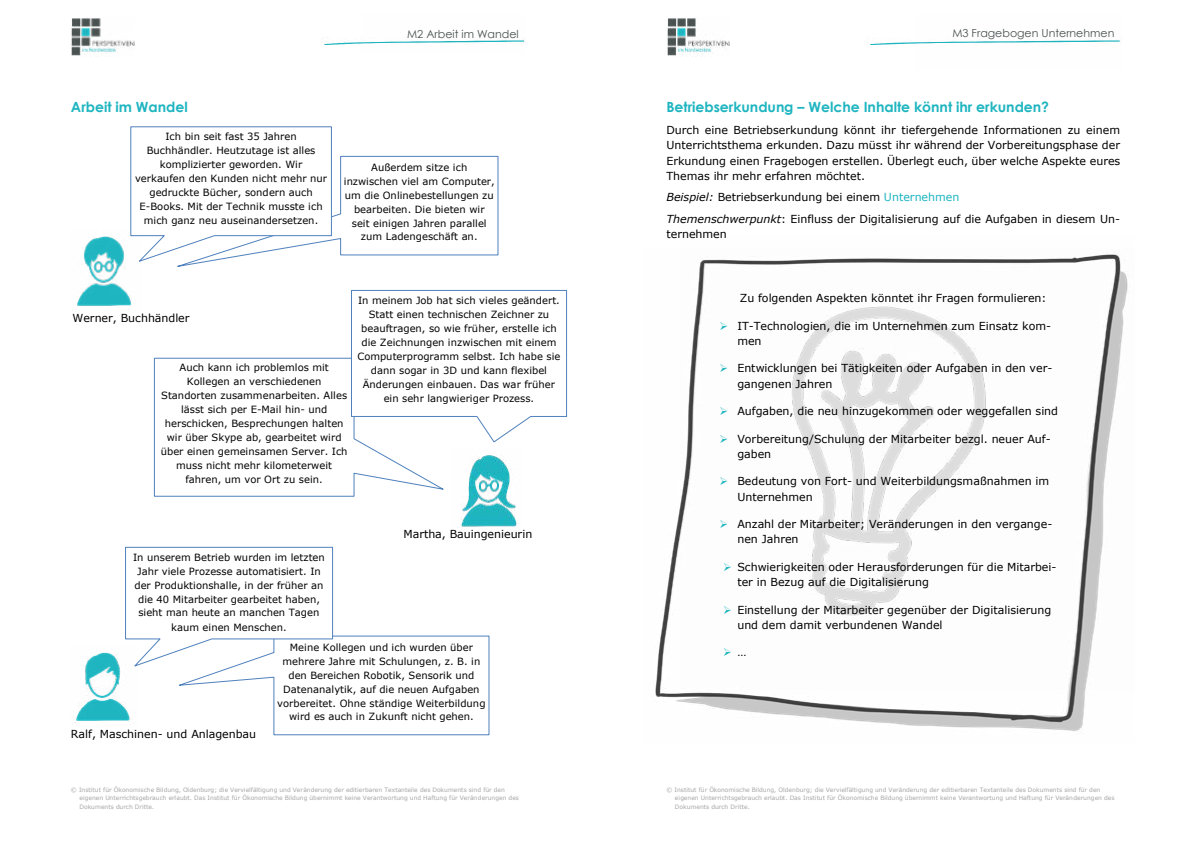
<style>
.page{position:relative;width:1191px;height:842px;background:#fff}
.page>*{position:absolute;margin:0;border:0;box-sizing:border-box;transform-origin:0 0}
.t1{font:700 14px "Century Gothic";color:#1eb5c0}
.t2{font:11px/15.4px "Verdana";color:#000}
.t3{font:11px "Century Gothic";color:#495150}
.t4{font:10px/14px "Verdana";color:#000;text-align:center}
.t5{font:6px/8.4px "Verdana";letter-spacing:.005em;color:#a6a6a6}
.s1{font-style:italic}
.s2{color:#1eb5c0}
</style>
<div class="page">
<img style="left:322px;top:37px;width:40px;height:8px">
<img style="left:362px;top:39px;width:163px;height:5px">
<img style="left:71px;top:18px;width:63px;height:38px">
<img style="left:77px;top:236px;width:55px;height:70px">
<svg style="left:154px;top:358px;width:290px;height:139px"></svg>
<img style="left:461px;top:455px;width:56px;height:72px">
<svg style="left:351px;top:290px;width:216px;height:153px"></svg>
<img style="left:73px;top:652px;width:52px;height:71px">
<svg style="left:125px;top:547px;width:364px;height:188px"></svg>
<svg style="left:130px;top:126px;width:368px;height:142px"></svg>
<img style="left:867px;top:37px;width:49px;height:8px">
<img style="left:916px;top:40px;width:204px;height:4px">
<img style="left:667px;top:18px;width:62px;height:38px">
<img style="left:652px;top:507px;width:434px;height:225px">
<img style="left:680px;top:254px;width:448px;height:435px">
<p class="t3" style="left:407px;top:26px;width:113px">M2 Arbeit im Wandel</p>
<h1 class="t1" style="left:71px;top:96px;width:118px">Arbeit im Wandel</h1>
<p class="t4" style="left:135px;top:129px;width:194px">Ich bin seit fast 35 Jahren<br>Buchhändler. Heutzutage ist alles komplizierter geworden. Wir verkaufen den Kunden nicht mehr nur gedruckte Bücher, sondern auch<br>E-Books. Mit der Technik musste ich mich ganz neu auseinandersetzen.</p>
<p class="t4" style="left:344px;top:160px;width:152px">Außerdem sitze ich inzwischen viel am Computer, um die Onlinebestellungen zu bearbeiten. Die bieten wir seit einigen Jahren parallel zum Ladengeschäft an.</p>
<p class="t2" style="left:72px;top:310px;width:119px">Werner, Buchhändler</p>
<p class="t4" style="left:161px;top:361px;width:188px">Auch kann ich problemlos mit<br>Kollegen an verschiedenen<br>Standorten zusammenarbeiten. Alles lässt sich per E-Mail hin- und herschicken, Besprechungen halten wir über Skype ab, gearbeitet wird über einen gemeinsamen Server. Ich muss nicht mehr kilometerweit fahren, um vor Ort zu sein.</p>
<p class="t4" style="left:357px;top:293px;width:205px">In meinem Job hat sich vieles geändert.<br>Statt einen technischen Zeichner zu beauftragen, so wie früher, erstelle ich die Zeichnungen inzwischen mit einem Computerprogramm selbst. Ich habe sie dann sogar in 3D und kann flexibel Änderungen einbauen. Das war früher ein sehr langwieriger Prozess.</p>
<p class="t4" style="left:133px;top:550px;width:193px">In unserem Betrieb wurden im letzten Jahr viele Prozesse automatisiert. In der Produktionshalle, in der früher an die 40 Mitarbeiter gearbeitet haben, sieht man heute an manchen Tagen kaum einen Menschen.</p>
<p class="t2" style="left:403px;top:526px;width:131px">Martha, Bauingenieurin</p>
<p class="t2" style="left:71px;top:726px;width:187px">Ralf, Maschinen- und Anlagenbau</p>
<p class="t4" style="left:277px;top:640px;width:210px">Meine Kollegen und ich wurden über mehrere Jahre mit Schulungen, z. B. in den Bereichen Robotik, Sensorik und Datenanalytik, auf die neuen Aufgaben vorbereitet. Ohne ständige Weiterbildung wird es auch in Zukunft nicht gehen.</p>
<p class="t5" style="left:79px;top:785px;width:441px;text-indent:-9px">© Institut für Ökonomische Bildung, Oldenburg; die Vervielfältigung und Veränderung der editierbaren Textanteile des Dokuments sind für den eigenen Unterrichtsgebrauch erlaubt. Das Institut für Ökonomische Bildung übernimmt keine Verantwortung und Haftung für Veränderungen des<br>Dokuments durch Dritte.</p>
<p class="t3" style="left:952px;top:26px;width:163px">M3 Fragebogen Unternehmen</p>
<h1 class="t1" style="left:666px;top:96px;width:384px">Betriebserkundung – Welche Inhalte könnt ihr erkunden?</h1>
<p class="t2" style="left:666px;top:122px;width:455px;text-align:justify">Durch eine Betriebserkundung könnt ihr tiefergehende Informationen zu einem Unterrichtsthema erkunden. Dazu müsst ihr während der Vorbereitungsphase der Erkundung einen Fragebogen erstellen. Überlegt euch, über welche Aspekte eures Themas ihr mehr erfahren möchtet.</p>
<p class="t2" style="left:666px;top:187px;width:455px;line-height:21.4px"><span class="s1">Beispiel:</span> Betriebserkundung bei einem <span class="s2">Unternehmen<br></span><span class="s1">Themenschwerpunkt</span>: Einfluss der Digitalisierung auf die Aufgaben in diesem Un-</p>
<p class="t2" style="left:666px;top:226px;width:62px">ternehmen</p>
<p class="t2" style="left:739px;top:291px;width:308px">Zu folgenden Aspekten könntet ihr Fragen formulieren:</p>
<p class="t2" style="left:737px;top:318px;width:315px;text-indent:-18px"><span class="s2">➢</span> IT-Technologien, die im Unternehmen zum Einsatz kom&shy;men</p>
<p class="t2" style="left:737px;top:361px;width:316px;text-indent:-18px"><span class="s2">➢</span> Entwicklungen bei Tätigkeiten oder Aufgaben in den ver&shy;gangenen Jahren</p>
<p class="t2" style="left:719px;top:403px;width:340px"><span class="s2">➢</span> Aufgaben, die neu hinzugekommen oder weggefallen sind</p>
<p class="t2" style="left:737px;top:431px;width:315px;text-indent:-18px"><span class="s2">➢</span> Vorbereitung/Schulung der Mitarbeiter bezgl. neuer Auf&shy;gaben</p>
<p class="t2" style="left:737px;top:474px;width:313px;text-indent:-18px"><span class="s2">➢</span> Bedeutung von Fort- und Weiterbildungsmaßnahmen im<br>Unternehmen</p>
<p class="t2" style="left:737px;top:516px;width:316px;text-indent:-18px"><span class="s2">➢</span> Anzahl der Mitarbeiter; Veränderungen in den vergange&shy;nen Jahren</p>
<p class="t2" style="left:737px;top:559px;width:321px;text-indent:-14px"><span class="s2">➢</span> Schwierigkeiten oder Herausforderungen für die Mitarbei&shy;ter in Bezug auf die Digitalisierung</p>
<p class="t2" style="left:737px;top:602px;width:315px;text-indent:-14px"><span class="s2">➢</span> Einstellung der Mitarbeiter gegenüber der Digitalisierung und dem damit verbundenen Wandel</p>
<p class="t2" style="left:723px;top:644px;width:25px"><span class="s2">➢</span> …</p>
<p class="t5" style="left:675px;top:785px;width:441px;text-indent:-9px">© Institut für Ökonomische Bildung, Oldenburg; die Vervielfältigung und Veränderung der editierbaren Textanteile des Dokuments sind für den eigenen Unterrichtsgebrauch erlaubt. Das Institut für Ökonomische Bildung übernimmt keine Verantwortung und Haftung für Veränderungen des<br>Dokuments durch Dritte.</p>
</div>
